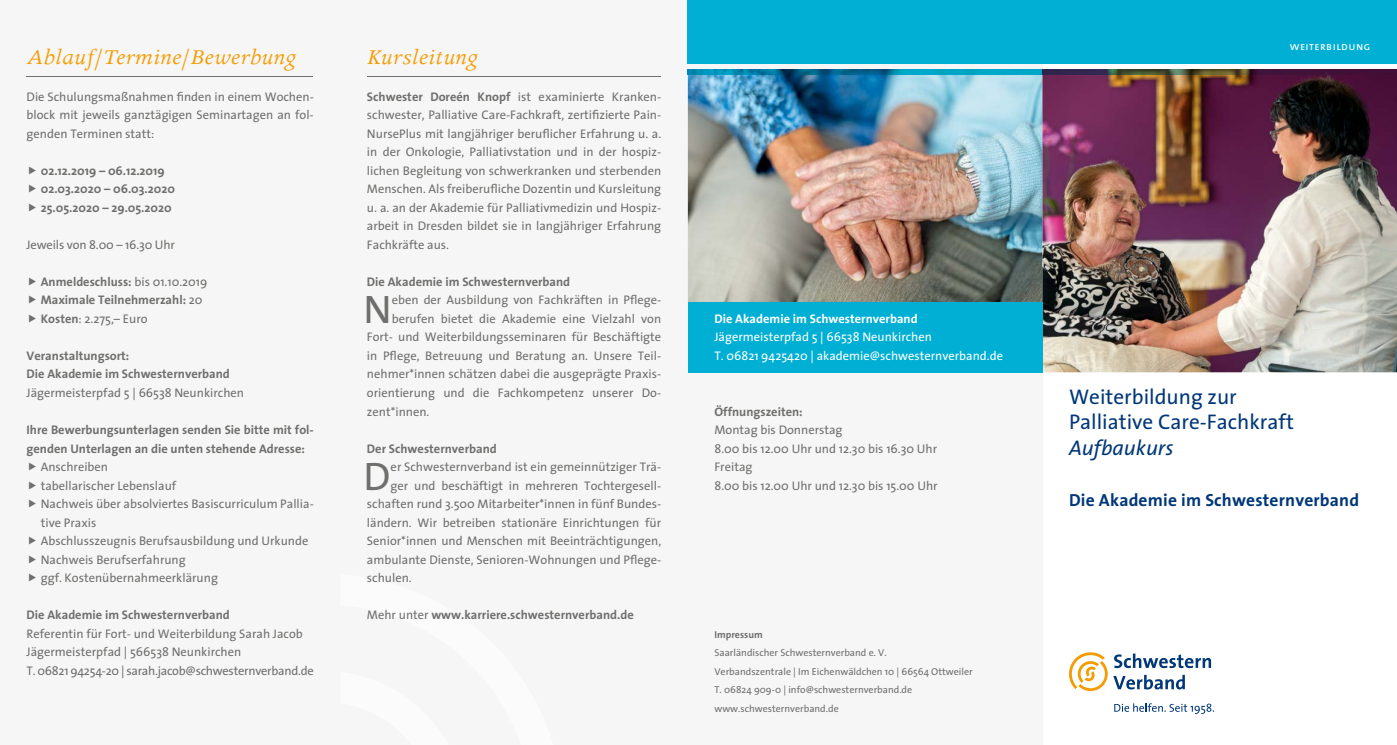
<style>
.page{position:relative;width:1397px;height:745px;background:#fff}
.page>*{position:absolute;margin:0;border:0;box-sizing:border-box;transform-origin:0 0}
.t1{font:39.88px "The Sans";color:#6f6f6e}
.t2{font:italic 23.75px "Apollo";letter-spacing:.02em;color:#f59c00}
.t3{font:21.25px/25.5px "The Sans";color:#003778}
.t4{font:italic 21.25px "The Sans";color:#003778}
.t5{font:700 17.5px "The Sans";letter-spacing:.01em;color:#003778}
.t6{font:12.5px/18.5px "The Sans";color:#6f6f6e}
.t7{font:700 12.5px/18.5px "The Sans";color:#6f6f6e}
.t8{font:12.5px/18.5px "The Sans";color:#fff}
.t9{font:700 12.5px "The Sans";color:#fff}
.t10{font:11.25px "The Sans Caps";letter-spacing:.04em;color:#fff}
.t11{font:10px/18.5px "The Sans";color:#6f6f6e}
.t12{font:700 10px "The Sans";color:#6f6f6e}
.s1{font-weight:400}
.s2{font-weight:700}
</style>
<div class="page">
<div style="left:0;top:0;width:1042px;height:744px;background:#f6f6f6"></div>
<img style="left:687px;top:75px;width:355px;height:226px">
<img style="left:1042px;top:75px;width:354px;height:297px">
<div style="left:687px;top:0;width:709px;height:64px;background:#00afd3"></div>
<img style="left:687px;top:69px;width:709px;height:6px">
<hr style="left:27px;top:76px;width:286px;height:1px;background:#6f6f6e">
<svg style="left:1114px;top:703px;width:99px;height:10px"></svg>
<svg style="left:1114px;top:653px;width:96px;height:14px"></svg>
<svg style="left:1113px;top:674px;width:71px;height:15px"></svg>
<svg style="left:1069px;top:652px;width:38px;height:38px"></svg>
<div style="left:687px;top:301px;width:355px;height:71px;background:#00afd3"></div>
<hr style="left:367px;top:76px;width:293px;height:1px;background:#6f6f6e">
<h2 class="t2" style="left:27px;top:44px;width:271px">Ablauf/Termine/Bewerbung</h2>
<p class="t6" style="left:27px;top:87px;width:289px;text-align:justify">Die Schulungsmaßnahmen finden in einem Wochen&shy;block mit jeweils ganztägigen Seminartagen an fol&shy;gen den Terminen statt:</p>
<p class="t7" style="left:41px;top:161px;width:136px">02.12.2019 – 06.12.2019<br>02.03.2020 – 06.03.2020<br>25.05.2020 – 29.05.2020</p>
<p class="t6" style="left:27px;top:235px;width:150px">Jeweils von 8.00 – 16.30 Uhr</p>
<p class="t7" style="left:41px;top:272px;width:168px">Anmeldeschluss: <span class="s1">bis 01.10.2019<br></span>Maximale Teilnehmerzahl: <span class="s1">20<br></span>Kosten<span class="s1">: 2.275,– Euro</span></p>
<p class="t7" style="left:27px;top:346px;width:205px">Veranstaltungsort:<br>Die Akademie im Schwesternverband</p>
<p class="t6" style="left:27px;top:383px;width:219px">Jägermeisterpfad 5 | 66538 Neunkirchen</p>
<p class="t7" style="left:27px;top:420px;width:289px">Ihre Bewerbungsunterlagen senden Sie bitte mit fol&shy;genden Unterlagen an die unten stehende Adresse:</p>
<p class="t6" style="left:41px;top:457px;width:274px">Anschreiben<br>tabellarischer Lebenslauf<br>Nachweis über absolviertes Basiscurriculum Pallia&shy;tive Praxis<br>Abschlusszeugnis Berufsausbildung und Urkunde<br>Nachweis Berufserfahrung<br>ggf. Kostenübernahmeerklärung</p>
<p class="t7" style="left:27px;top:605px;width:205px">Die Akademie im Schwesternverband</p>
<p class="t6" style="left:27px;top:623px;width:289px">Referentin für Fort- und Weiterbildung Sarah Jacob<br>Jägermeisterpfad | 566538 Neunkirchen<br>T. 06821 94254-20 | sarah.jacob@schwesternverband.de</p>
<p class="t12" style="left:714px;top:625px;width:50px">Impressum</p>
<h2 class="t2" style="left:367px;top:44px;width:112px">Kursleitung</h2>
<p class="t6" style="left:367px;top:87px;width:296px;text-align:justify"><span class="s2">Schwester Doreén Knopf</span> ist examinierte Kranken&shy;schwes ter, Palliative Care-Fachkraft, zertifizierte Pain-NursePlus mit langjähriger beruflicher Erfahrung u. a. in der Onkologie, Palliativstation und in der hospiz&shy;lichen Begleitung von schwerkranken und sterbenden Menschen. Als freiberufliche Dozentin und Kursleitung u. a. an der Akademie für Palliativmedizin und Hospiz&shy;arbeit in Dresden bildet sie in langjähriger Erfahrung Fachkräfte aus.</p>
<p class="t7" style="left:367px;top:272px;width:205px">Die Akademie im Schwesternverband</p>
<h1 class="t1" style="left:363px;top:276px;width:30px">N</h1>
<p class="t6" style="left:392px;top:290px;width:271px">eben der Ausbildung von Fachkräften in Pflege-</p>
<p class="t6" style="left:392px;top:309px;width:271px">berufen bietet die Akademie eine Vielzahl von</p>
<p class="t6" style="left:367px;top:327px;width:296px">Fort- und Weiterbildungsseminaren für Beschäftigte</p>
<p class="t6" style="left:367px;top:346px;width:296px">in Pflege, Betreuung und Beratung an. Unsere Teil-</p>
<p class="t6" style="left:367px;top:364px;width:296px">nehmer*innen schätzen dabei die ausgeprägte Praxis-</p>
<p class="t6" style="left:367px;top:383px;width:296px">orientierung und die Fachkompetenz unserer Do-</p>
<p class="t6" style="left:367px;top:401px;width:64px">zent*innen.</p>
<p class="t7" style="left:367px;top:438px;width:131px">Der Schwesternverband</p>
<h1 class="t1" style="left:363px;top:442px;width:29px">D</h1>
<p class="t6" style="left:390px;top:457px;width:272px">er Schwesternverband ist ein gemeinnütziger Trä-</p>
<p class="t9" style="left:714px;top:308px;width:205px">Die Akademie im Schwesternverband</p>
<p class="t8" style="left:714px;top:327px;width:290px">Jägermeisterpfad 5 | 66538 Neunkirchen<br>T. 06821 9425420 | akademie@schwesternverband.de</p>
<p class="t7" style="left:714px;top:401px;width:90px">Öffnungszeiten:</p>
<p class="t6" style="left:714px;top:420px;width:225px">Montag bis Donnerstag<br>8.00 bis 12.00 Uhr und 12.30 bis 16.30 Uhr<br>Freitag<br>8.00 bis 12.00 Uhr und 12.30 bis 15.00 Uhr</p>
<p class="t6" style="left:390px;top:475px;width:272px">ger und beschäftigt in mehreren Tochtergesell-</p>
<p class="t6" style="left:367px;top:494px;width:296px">schaften rund 3.500 Mitarbeiter*innen in fünf Bundes-</p>
<p class="t6" style="left:367px;top:512px;width:296px">ländern. Wir betreiben stationäre Einrichtungen für</p>
<p class="t6" style="left:367px;top:531px;width:296px">Senior*innen und Menschen mit Beeinträchtigungen,</p>
<p class="t6" style="left:367px;top:549px;width:296px">ambulante Dienste, Senioren-Wohnungen und Pflege-</p>
<p class="t6" style="left:367px;top:568px;width:46px">schulen.</p>
<p class="t7" style="left:367px;top:605px;width:268px"><span class="s1">Mehr unter</span> www.karriere.schwesternverband.de</p>
<p class="t11" style="left:714px;top:643px;width:260px">Saarländischer Schwesternverband e. V.<br>Verbandszentrale | Im Eichenwäldchen 10 | 66564 Ottweiler T. 06824 909-0 | info@schwesternverband.de www.schwesternverband.de</p>
<p class="t10" style="left:1289px;top:36px;width:82px">weiterbildung</p>
<h3 class="t3" style="left:1068px;top:383px;width:226px">Weiterbildung zur<br>Palliative Care-Fachkraft</h3>
<h3 class="t4" style="left:1068px;top:429px;width:106px">Aufbaukurs</h3>
<h3 class="t5" style="left:1068px;top:485px;width:292px">Die Akademie im Schwesternverband</h3>
</div>
